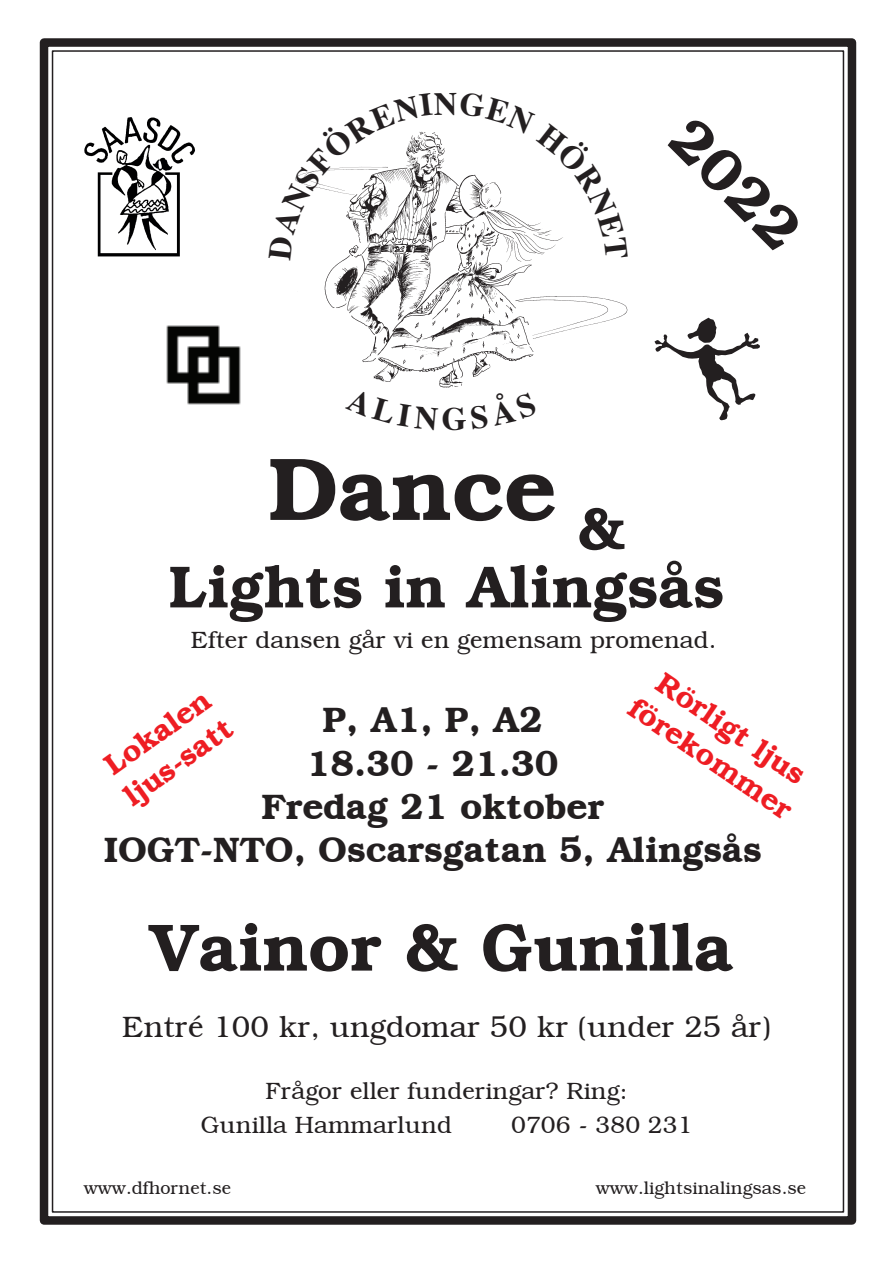
<style>
.page{position:relative;width:893px;height:1263px;background:#fff}
.page>*{position:absolute;margin:0;border:0;box-sizing:border-box;transform-origin:0 0}
.t1{font:600 90px "Bookman";color:#231f20}
.t2{font:600 67.5px "Bookman";color:#231f20}
.t3{font:600 60px "Bookman";color:#231f20}
.t4{font:600 36px/43.5px "Bookman";color:#231f20;text-align:center}
.t5{font:600 30px/36px "Bookman";color:#ee1d23}
.t6{font:300 30px "Bookman";color:#231f20}
.t7{font:300 24px "Bookman";color:#231f20}
.t8{font:300 18px "Bookman";color:#231f20}
</style>
<div class="page">
<div style="left:40px;top:38px;width:816px;height:1187px;border:9px solid #231f20"></div>
<img style="left:166px;top:325px;width:75px;height:80px">
<svg style="left:654px;top:318px;width:106px;height:102px"></svg>
<img style="left:324px;top:260px;width:304px;height:127px">
<img style="left:84px;top:117px;width:111px;height:140px">
<svg style="left:295px;top:131px;width:268px;height:129px"></svg>
<h3 class="t3" style="left:705px;top:102px;width:160px;rotate:45deg">2022</h3>
<h1 class="t1" style="left:268px;top:434px;width:358px">Dance <sub>&amp;</sub></h1>
<h3 class="t3" style="left:169px;top:550px;width:557px">Lights in Alingsås</h3>
<p class="t7" style="left:191px;top:625px;width:527px">Efter dansen går vi en gemensam promenad.</p>
<p class="t5" style="left:662px;top:660px;width:192px;rotate:34deg">Rörligt ljus förekommer</p>
<p class="t5" style="left:95px;top:755px;width:129px;rotate:-36deg">Lokalen ljus-satt</p>
<h3 class="t4" style="left:104px;top:698px;width:660px">P, A1, P, A2<br>18.30 - 21.30<br>Fredag 21 oktober<br>IOGT-NTO, Oscarsgatan 5, Alingsås</h3>
<h2 class="t2" style="left:150px;top:906px;width:585px">Vainor &amp; Gunilla</h2>
<p class="t6" style="left:122px;top:1009px;width:650px">Entré 100 kr, ungdomar 50 kr (under 25 år)</p>
<p class="t7" style="left:266px;top:1077px;width:363px">Frågor eller funderingar? Ring:</p>
<p class="t7" style="left:200px;top:1111px;width:253px">Gunilla Hammarlund</p>
<p class="t7" style="left:511px;top:1111px;width:183px">0706 - 380 231</p>
<p class="t8" style="left:84px;top:1177px;width:149px">www.dfhornet.se</p>
<p class="t8" style="left:596px;top:1177px;width:212px">www.lightsinalingsas.se</p>
</div>
